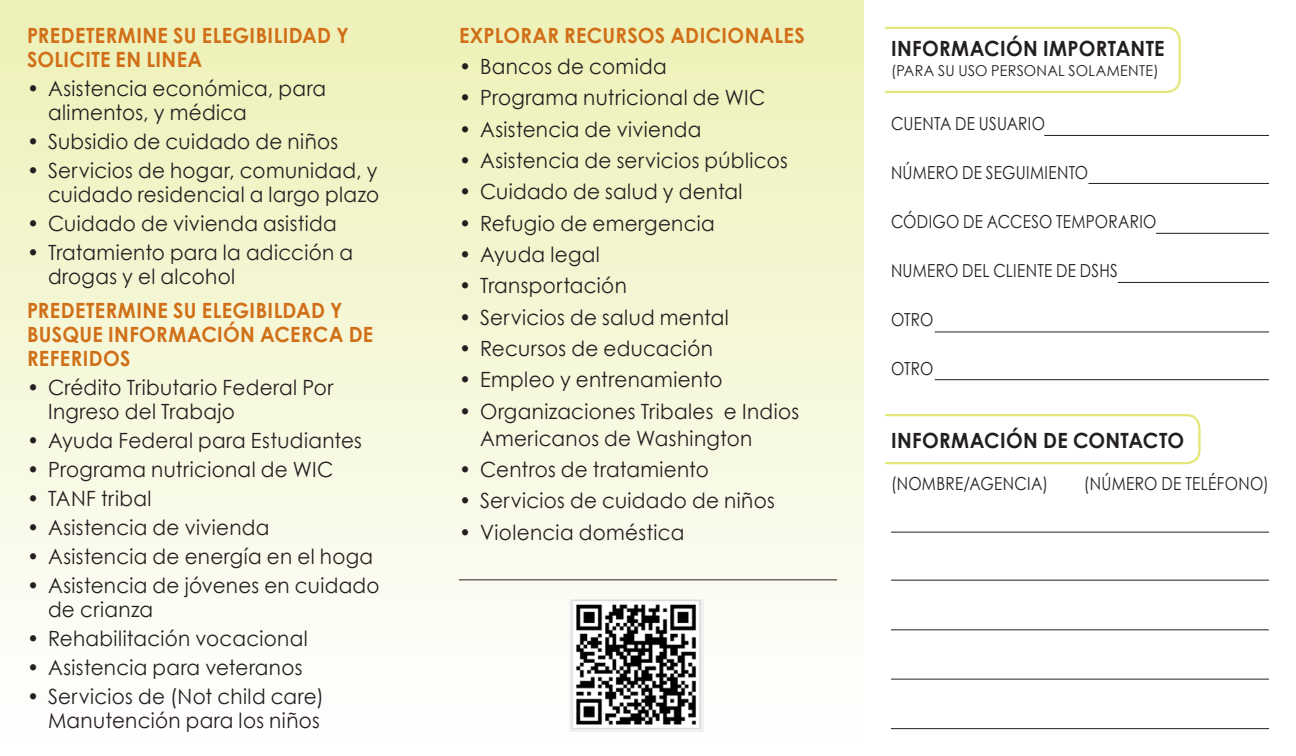
<style>
.page{position:relative;width:1296px;height:756px;background:#fff}
.page>*{position:absolute;margin:0;border:0;box-sizing:border-box;transform-origin:0 0}
.t1{font:21px/24px "Century Gothic";letter-spacing:.015em;color:#231f20;scale:.95 1}
.t2{font:700 21px/24px "Century Gothic";letter-spacing:.015em;color:#d06f18;scale:.95 1}
.t3{font:700 21px "Century Gothic";letter-spacing:.015em;color:#231f20;scale:.95 1}
.t4{font:18px "Century Gothic";letter-spacing:.02em;color:#231f20;scale:.85 1}
.t5{font:15px "Century Gothic";letter-spacing:.025em;color:#231f20;scale:.95 1}
</style>
<div class="page">
<div style="left:0;top:0;width:864px;height:756px;background:linear-gradient(to bottom,#eef0b6,#feffff)"></div>
<div style="left:870px;top:414px;width:331px;height:50px;border:2px solid #e4e678;border-radius:13px"></div>
<div style="left:870px;top:27px;width:311px;height:66px;border:2px solid #e4e678;border-radius:13px"></div>
<hr style="left:1044px;top:135px;width:225px;height:1px;background:#231f20">
<hr style="left:1088px;top:183px;width:181px;height:1px;background:#231f20">
<hr style="left:1156px;top:233px;width:113px;height:1px;background:#231f20">
<hr style="left:1118px;top:282px;width:151px;height:1px;background:#231f20">
<hr style="left:935px;top:331px;width:334px;height:1px;background:#231f20">
<hr style="left:935px;top:379px;width:334px;height:1px;background:#231f20">
<hr style="left:891px;top:532px;width:378px;height:1px;background:#231f20">
<hr style="left:891px;top:679px;width:378px;height:1px;background:#231f20">
<hr style="left:891px;top:728px;width:378px;height:1px;background:#231f20">
<hr style="left:891px;top:580px;width:378px;height:1px;background:#231f20">
<hr style="left:891px;top:629px;width:378px;height:1px;background:#231f20">
<div style="left:866px;top:405px;width:18px;height:69px;background:#fff"></div>
<div style="left:866px;top:22px;width:18px;height:79px;background:#fff"></div>
<img style="left:570px;top:600px;width:134px;height:131px">
<hr style="left:459px;top:579px;width:378px;height:1px;background:#231f20">
<p class="t2" style="left:27px;top:23px;width:340px">PREDETERMINE SU ELEGIBILIDAD Y<br>SOLICITE EN LINEA</p>
<p class="t1" style="left:48px;top:76px;width:294px;text-indent:-21px">• Asistencia económica, para alimentos, y médica</p>
<p class="t1" style="left:27px;top:129px;width:329px">• Subsidio de cuidado de niños</p>
<p class="t1" style="left:27px;top:158px;width:372px;text-align:right">• Servicios de hogar, comunidad, y cuidado residencial a largo plazo</p>
<p class="t1" style="left:27px;top:211px;width:328px">• Cuidado de vivienda asistida</p>
<p class="t1" style="left:48px;top:240px;width:323px;text-indent:-21px">• Tratamiento para la adicción a drogas y el alcohol</p>
<p class="t2" style="left:27px;top:298px;width:366px">PREDETERMINE SU ELEGIBILDAD Y<br>BUSQUE INFORMACIÓN ACERCA DE<br>REFERIDOS</p>
<p class="t1" style="left:48px;top:375px;width:302px;text-indent:-21px">• Crédito Tributario Federal Por<br>Ingreso del Trabajo</p>
<p class="t1" style="left:27px;top:428px;width:354px">• Ayuda Federal para Estudiantes</p>
<p class="t1" style="left:27px;top:457px;width:324px">• Programa nutricional de WIC</p>
<p class="t1" style="left:27px;top:486px;width:133px">• TANF tribal</p>
<p class="t1" style="left:27px;top:515px;width:257px">• Asistencia de vivienda</p>
<p class="t1" style="left:27px;top:544px;width:366px">• Asistencia de energía en el hoga</p>
<p class="t1" style="left:48px;top:573px;width:351px;text-indent:-21px">• Asistencia de jóvenes en cuidado de crianza</p>
<p class="t1" style="left:27px;top:626px;width:297px">• Rehabilitación vocacional</p>
<p class="t1" style="left:27px;top:655px;width:291px">• Asistencia para veteranos</p>
<p class="t1" style="left:27px;top:684px;width:314px;text-align:right">• Servicios de (Not child care)<br>Manutención para los niños</p>
<p class="t2" style="left:459px;top:23px;width:365px">EXPLORAR RECURSOS ADICIONALES</p>
<p class="t1" style="left:459px;top:54px;width:220px">• Bancos de comida</p>
<p class="t1" style="left:459px;top:86px;width:324px">• Programa nutricional de WIC</p>
<p class="t1" style="left:459px;top:117px;width:257px">• Asistencia de vivienda</p>
<p class="t1" style="left:459px;top:148px;width:348px">• Asistencia de servicios públicos</p>
<p class="t1" style="left:459px;top:179px;width:300px">• Cuidado de salud y dental</p>
<p class="t1" style="left:459px;top:211px;width:271px">• Refugio de emergencia</p>
<p class="t1" style="left:459px;top:242px;width:150px">• Ayuda legal</p>
<p class="t1" style="left:459px;top:273px;width:178px">• Transportación</p>
<p class="t1" style="left:459px;top:305px;width:286px">• Servicios de salud mental</p>
<p class="t1" style="left:459px;top:336px;width:269px">• Recursos de educación</p>
<p class="t1" style="left:459px;top:367px;width:279px">• Empleo y entrenamiento</p>
<p class="t1" style="left:480px;top:397px;width:337px;line-height:27px;text-indent:-21px">• Organizaciones Tribales e Indios<br>Americanos de Washington</p>
<p class="t1" style="left:459px;top:457px;width:265px">• Centros de tratamiento</p>
<p class="t1" style="left:459px;top:488px;width:334px">• Servicios de cuidado de niños</p>
<p class="t1" style="left:459px;top:520px;width:239px">• Violencia doméstica</p>
<p class="t3" style="left:891px;top:35px;width:290px">INFORMACIÓN IMPORTANTE</p>
<p class="t5" style="left:891px;top:62px;width:283px">(PARA SU USO PERSONAL SOLAMENTE)</p>
<p class="t4" style="left:891px;top:112px;width:183px">CUENTA DE USUARIO</p>
<p class="t4" style="left:891px;top:161px;width:234px">NÚMERO DE SEGUIMIENTO</p>
<p class="t4" style="left:891px;top:210px;width:314px">CÓDIGO DE ACCESO TEMPORARIO</p>
<p class="t4" style="left:891px;top:260px;width:268px">NUMERO DEL CLIENTE DE DSHS</p>
<p class="t4" style="left:891px;top:309px;width:51px">OTRO</p>
<p class="t4" style="left:891px;top:358px;width:51px">OTRO</p>
<p class="t3" style="left:891px;top:427px;width:310px">INFORMACIÓN DE CONTACTO</p>
<p class="t4" style="left:891px;top:473px;width:186px">(NOMBRE/AGENCIA)</p>
<p class="t4" style="left:1084px;top:473px;width:219px">(NÚMERO DE TELÉFONO)</p>
</div>
